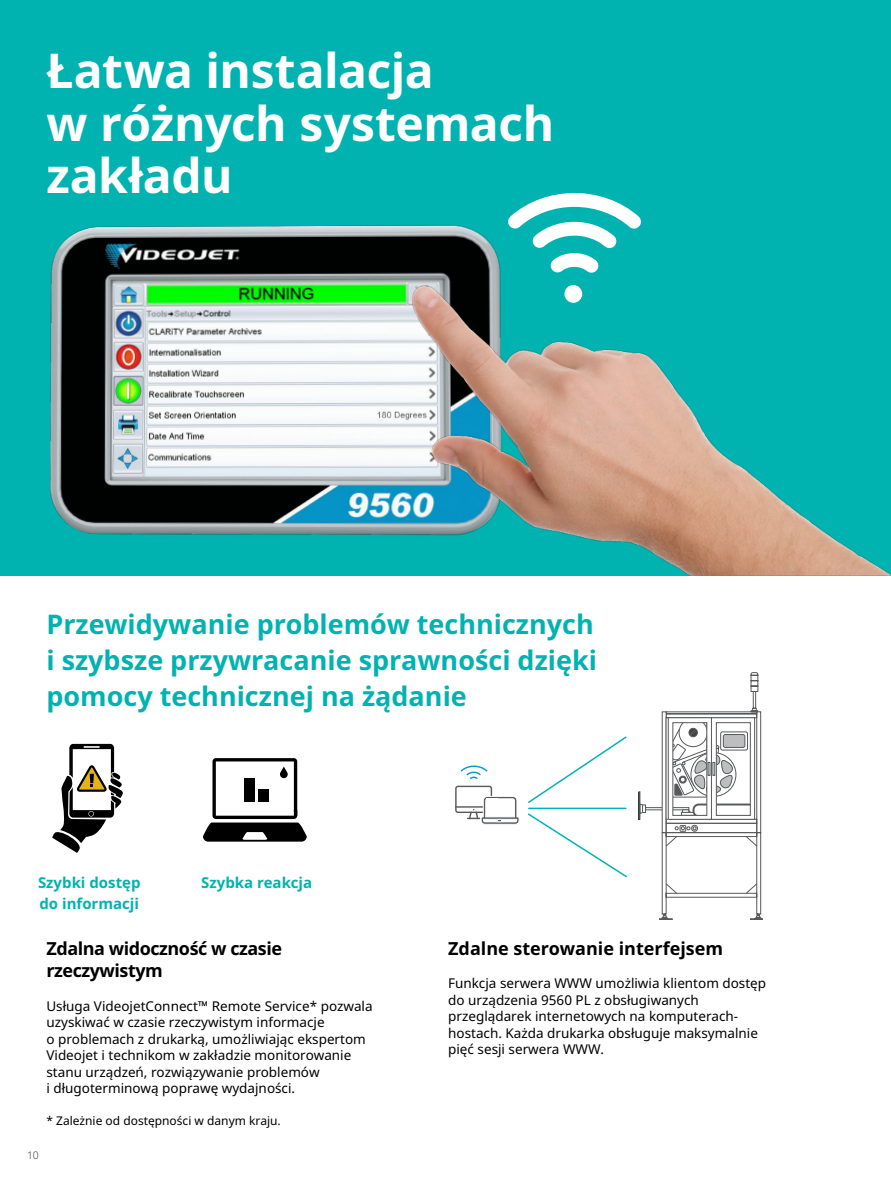
<style>
.page{position:relative;width:891px;height:1188px;background:#fff}
.page>*{position:absolute;margin:0;border:0;box-sizing:border-box;transform-origin:0 0}
.Box_Out_Header_32pt{font:700 48px/52.5px "Noto Sans";letter-spacing:-.01em;color:#fff}
.Sub_18pt{font:700 27px/36px "Noto Sans";color:#00b3b0;text-align:justify}
.Sub_18pt-2{font:700 18px/22.5px "Noto Sans";letter-spacing:-.025em;color:#000}
.Sub_18pt-3{font:700 18px "Noto Sans";color:#000}
.Bullet_8_5_12{font:700 15px/21px "Noto Sans";color:#00b3b0}
.Bullet_8_5_12-2{font:13.5px/16.5px "Noto Sans";color:#000}
.Bullet_8_5_12-3{font:12px "Noto Sans";color:#000}
.t1{font:300 10.5px "Noto Sans";color:#414042}
</style>
<div class="page">
<div style="left:0;top:0;width:891px;height:576px;background:#00b3b0"></div>
<svg style="left:460px;top:765px;width:28px;height:14px"></svg>
<svg style="left:455px;top:786px;width:64px;height:39px"></svg>
<div style="left:486px;top:799px;width:11px;height:16px;background:#fff"></div>
<svg style="left:528px;top:736px;width:99px;height:67px"></svg>
<svg style="left:527px;top:813px;width:100px;height:65px"></svg>
<hr style="left:529px;top:808px;width:97px;height:1px;background:#00b3b0">
<svg style="left:52px;top:744px;width:71px;height:109px"></svg>
<svg style="left:203px;top:758px;width:104px;height:84px"></svg>
<img style="left:50px;top:226px;width:264px;height:309px">
<img style="left:314px;top:193px;width:577px;height:383px">
<div style="left:645px;top:807px;width:44px;height:3px;border:1px solid #58595b"></div>
<svg style="left:640px;top:792px;width:6px;height:27px"></svg>
<div style="left:638px;top:791px;width:2px;height:29px;border:1px solid #58595b"></div>
<svg style="left:659px;top:672px;width:104px;height:248px"></svg>
<div style="left:666px;top:717px;width:3px;height:103px;border:1px solid #58595b"></div>
<p class="Box_Out_Header_32pt" style="left:46px;top:43px;width:509px">Łatwa instalacja<br>w różnych systemach zakładu</p>
<p class="Sub_18pt" style="left:46px;top:606px;width:552px">Przewidywanie problemów technicznych i szybsze przywracanie sprawności dzięki pomocy technicznej na żądanie</p>
<p class="Bullet_8_5_12" style="left:38px;top:871px;width:104px">Szybki dostęp do informacji</p>
<p class="Bullet_8_5_12" style="left:201px;top:871px;width:112px">Szybka reakcja</p>
<p class="Sub_18pt-2" style="left:46px;top:936px;width:237px">Zdalna widoczność w czasie rzeczywistym</p>
<p class="Bullet_8_5_12-2" style="left:46px;top:997px;width:328px">Usługa VideojetConnect™ Remote Service* pozwala uzyskiwać w czasie rzeczywistym informacje<br>o problemach z drukarką, umożliwiając ekspertom Videojet i technikom w zakładzie monitorowanie stanu urządzeń, rozwiązywanie problemów<br>i długoterminową poprawę wydajności.</p>
<p class="Bullet_8_5_12-3" style="left:46px;top:1113px;width:236px">* Zależnie od dostępności w danym kraju.</p>
<p class="t1" style="left:27px;top:1148px;width:13px">10</p>
<p class="Sub_18pt-3" style="left:448px;top:935px;width:276px">Zdalne sterowanie interfejsem</p>
<p class="Bullet_8_5_12-2" style="left:448px;top:975px;width:319px">Funkcja serwera WWW umożliwia klientom dostęp do urządzenia 9560 PL z obsługiwanych przeglądarek internetowych na komputerach&shy;hostach. Każda drukarka obsługuje maksymalnie pięć sesji serwera WWW.</p>
</div>
